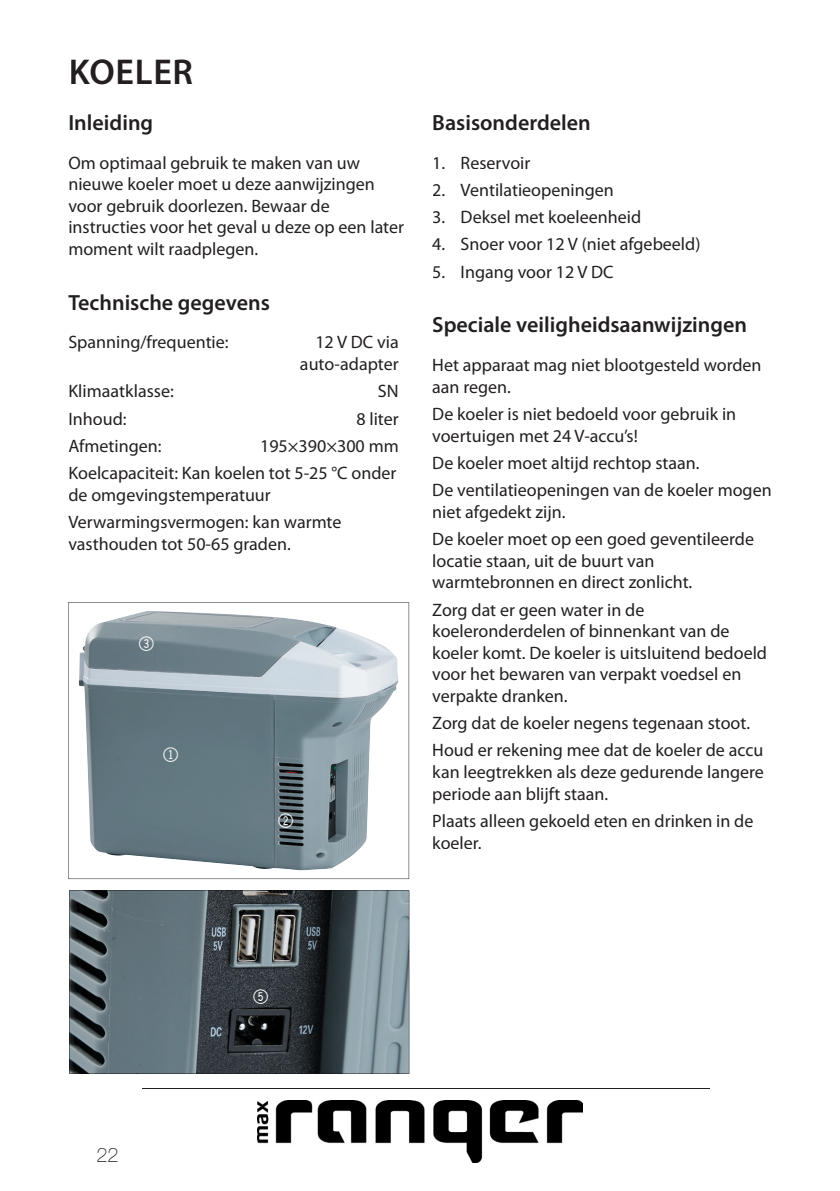
<style>
.page{position:relative;width:840px;height:1191px;background:#fff}
.page>*{position:absolute;margin:0;border:0;box-sizing:border-box;transform-origin:0 0}
.t1{font:600 36px "Myriad Pro";letter-spacing:.02em;color:#231f20}
.t2{font:24px "Double Digits Round";color:#fff}
.t3{font:600 22px "Myriad Pro";color:#231f20}
.t4{font:100 20px "Helvetica Neue";color:#231f20}
.t5{font:18px/21.6px "Myriad Pro";color:#231f20}
</style>
<div class="page">
<hr style="left:142px;top:1088px;width:567px;height:1px;background:#231f20">
<img style="left:257px;top:1100px;width:325px;height:62px">
<svg style="left:68px;top:602px;width:341px;height:277px"></svg>
<svg style="left:137px;top:951px;width:204px;height:61px;background:#444e54"></svg>
<img style="left:69px;top:890px;width:340px;height:61px">
<img style="left:69px;top:951px;width:68px;height:122px">
<img style="left:341px;top:951px;width:68px;height:122px">
<img style="left:137px;top:1012px;width:204px;height:61px">
<h1 class="t1" style="left:69px;top:49px;width:126px">KOELER</h1>
<p class="t3" style="left:68px;top:109px;width:86px">Inleiding</p>
<p class="t5" style="left:68px;top:151px;width:337px">Om optimaal gebruik te maken van uw nieuwe koeler moet u deze aanwijzingen voor gebruik doorlezen. Bewaar de instructies voor het geval u deze op een later moment wilt raadplegen.</p>
<p class="t3" style="left:68px;top:288px;width:203px">Technische gegevens</p>
<p class="t5" style="left:68px;top:331px;width:162px">Spanning/frequentie:</p>
<p class="t5" style="left:300px;top:331px;width:100px;text-align:right">12 V DC via auto-adapter</p>
<p class="t5" style="left:68px;top:380px;width:107px">Klimaatklasse:</p>
<p class="t5" style="left:378px;top:380px;width:22px">SN</p>
<p class="t5" style="left:68px;top:407px;width:60px">Inhoud:</p>
<p class="t5" style="left:356px;top:407px;width:44px">8 liter</p>
<p class="t5" style="left:68px;top:435px;width:95px">Afmetingen:</p>
<p class="t5" style="left:68px;top:432px;width:332px;line-height:27.2px;text-align:right">195×390×300 mm<br>Koelcapaciteit: Kan koelen tot 5-25 °C onder</p>
<p class="t5" style="left:68px;top:481px;width:274px;line-height:27.2px">de omgevingstemperatuur<br>Verwarmingsvermogen: kan warmte</p>
<p class="t5" style="left:68px;top:532px;width:224px">vasthouden tot 50-65 graden.</p>
<h2 class="t2" style="left:139px;top:626px;width:20px">3</h2>
<h2 class="t2" style="left:163px;top:736px;width:20px">1</h2>
<h2 class="t2" style="left:278px;top:803px;width:20px">2</h2>
<p class="t3" style="left:432px;top:109px;width:160px">Basisonderdelen</p>
<p class="t5" style="left:432px;top:151px;width:100px">1. Reservoir</p>
<p class="t5" style="left:432px;top:179px;width:183px">2. Ventilatieopeningen</p>
<p class="t5" style="left:432px;top:206px;width:210px">3. Deksel met koeleenheid</p>
<p class="t5" style="left:432px;top:233px;width:269px">4. Snoer voor 12 V (niet afgebeeld)</p>
<p class="t5" style="left:432px;top:260px;width:183px">5. Ingang voor 12 V DC</p>
<p class="t3" style="left:432px;top:311px;width:316px">Speciale veiligheidsaanwijzingen</p>
<p class="t5" style="left:432px;top:354px;width:330px">Het apparaat mag niet blootgesteld worden aan regen.</p>
<p class="t5" style="left:432px;top:403px;width:305px">De koeler is niet bedoeld voor gebruik in voertuigen met 24 V-accu’s!</p>
<p class="t5" style="left:432px;top:449px;width:341px;line-height:27.2px">De koeler moet altijd rechtop staan.<br>De ventilatieopeningen van de koeler mogen</p>
<p class="t5" style="left:432px;top:498px;width:323px;line-height:27.2px">niet afgedekt zijn.<br>De koeler moet op een goed geventileerde</p>
<p class="t5" style="left:432px;top:549px;width:261px">locatie staan, uit de buurt van warmtebronnen en direct zonlicht.</p>
<p class="t5" style="left:432px;top:598px;width:336px">Zorg dat er geen water in de koeleronderdelen of binnenkant van de koeler komt. De koeler is uitsluitend bedoeld voor het bewaren van verpakt voedsel en verpakte dranken.</p>
<p class="t5" style="left:432px;top:709px;width:332px;line-height:27.2px">Zorg dat de koeler negens tegenaan stoot.<br>Houd er rekening mee dat de koeler de accu</p>
<p class="t5" style="left:432px;top:761px;width:333px">kan leegtrekken als deze gedurende langere periode aan blijft staan.</p>
<p class="t5" style="left:432px;top:810px;width:322px">Plaats alleen gekoeld eten en drinken in de koeler.</p>
<h2 class="t2" style="left:253px;top:979px;width:20px">5</h2>
<p class="t4" style="left:96px;top:1143px;width:24px">22</p>
</div>
